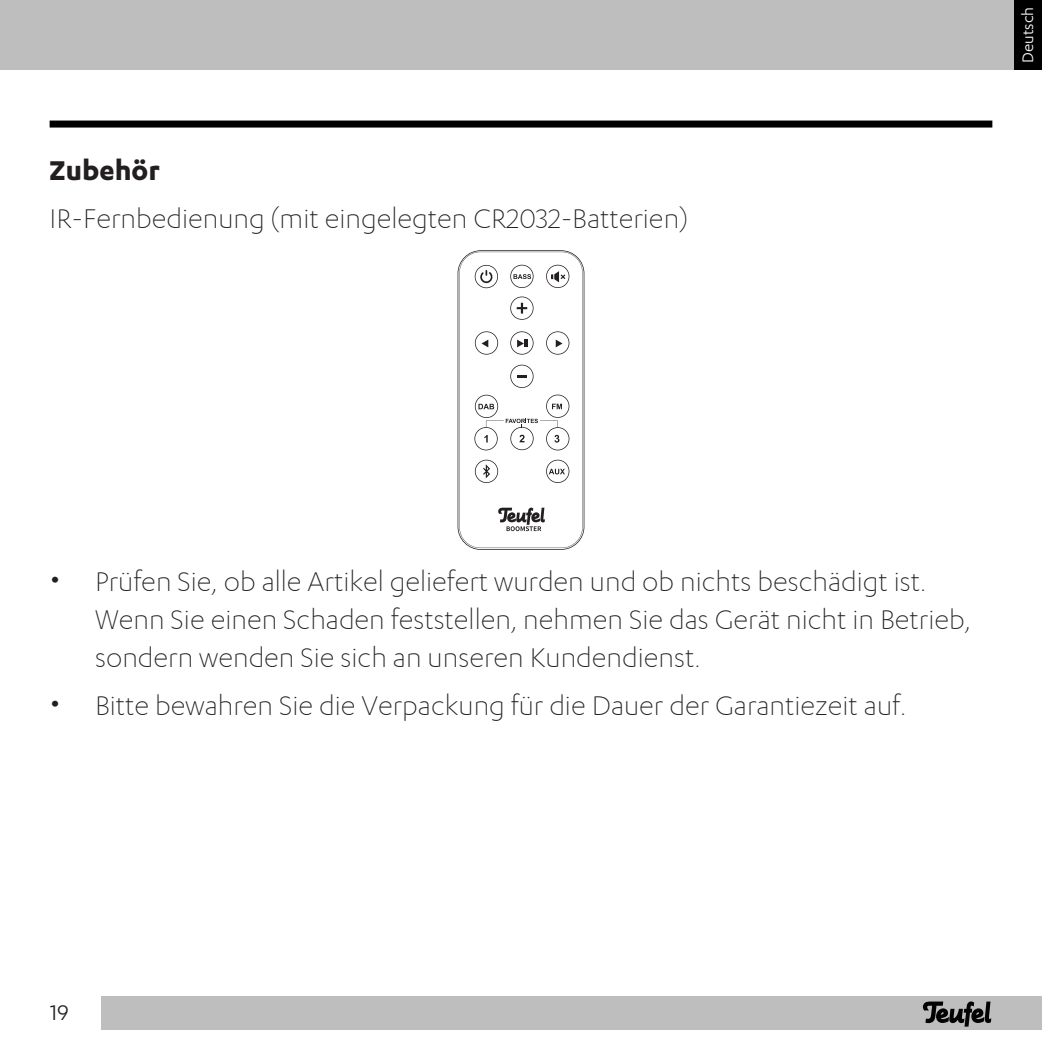
<style>
.page{position:relative;width:1042px;height:1042px;background:#fff}
.page>*{position:absolute;margin:0;border:0;box-sizing:border-box;transform-origin:0 0}
.Text{font:300 31.5px/37.8px "Karbon";color:#231f20}
.Text-2{font:700 31.5px "Karbon";color:#231f20}
.t1{font:24.5px "Karbon";color:#231f20}
.t2{font:17.5px "Karbon";color:#fff}
</style>
<div class="page">
<div style="left:0;top:0;width:1015px;height:69px;background:#bebebe"></div>
<div style="left:50px;top:121px;width:942px;height:7px;background:#000"></div>
<div style="left:1014px;top:0;width:28px;height:69px;background:#000"></div>
<div style="left:101px;top:996px;width:941px;height:33px;background:#bebebe"></div>
<svg style="left:923px;top:1001px;width:68px;height:25px"></svg>
<svg style="left:457px;top:250px;width:127px;height:300px"></svg>
<p class="Text-2" style="left:50px;top:152px;width:112px">Zubehör</p>
<p class="Text" style="left:50px;top:199px;width:640px">IR-Fernbedienung (mit eingelegten CR2032-Batterien)</p>
<p class="t2" style="left:1018px;top:63px;width:58px;rotate:-90deg">Deutsch</p>
<p class="Text" style="left:95px;top:563px;width:877px">Prüfen Sie, ob alle Artikel geliefert wurden und ob nichts beschädigt ist.<br>Wenn Sie einen Schaden feststellen, nehmen Sie das Gerät nicht in Betrieb, sondern wenden Sie sich an unseren Kundendienst.</p>
<p class="Text" style="left:95px;top:686px;width:812px">Bitte bewahren Sie die Verpackung für die Dauer der Garantiezeit auf.</p>
<p class="t1" style="left:50px;top:999px;width:20px">19</p>
</div>
